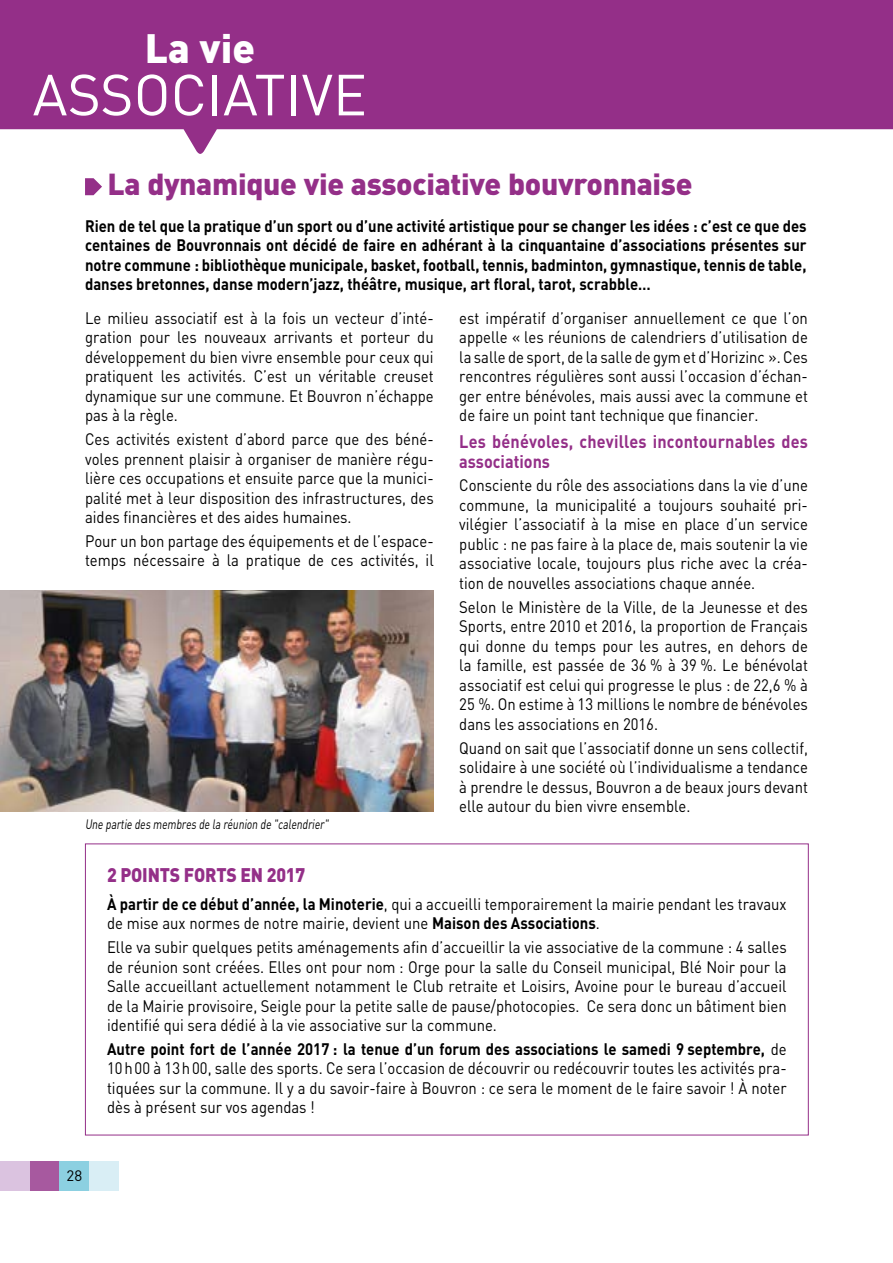
<style>
.page{position:relative;width:893px;height:1263px;background:#fff}
.page>*{position:absolute;margin:0;border:0;box-sizing:border-box;transform-origin:0 0}
.t1{font:57px "DIN";color:#fff}
.t2{font:900 40.5px "DIN";color:#fff}
.t3{font:900 30px "DIN";letter-spacing:-.01em;color:#942f88}
.t4{font:900 19.5px "DIN";letter-spacing:-.01em;color:#942f88;scale:.9 1}
.t5{font:700 18px/19.8px "DIN";letter-spacing:.015em;color:#942f88;scale:.9 1}
.t6{font:16.5px/19.5px "DIN";color:#000;text-align:justify;scale:.9 1}
.t7{font:700 16.5px/19.5px "DIN";color:#000;text-align:justify;scale:.9 1}
.t8{font:15px "DIN";color:#000}
.t9{font:13.5px "DIN";color:#000;scale:.75 1}
.s1{font-weight:700}
</style>
<div class="page">
<svg style="left:0;top:0;width:893px;height:154px;fill:#942f88"></svg>
<div style="left:30px;top:1161px;width:30px;height:30px;background:#a7599f"></div>
<div style="left:60px;top:1161px;width:29px;height:30px;background:#8cd0e1"></div>
<div style="left:89px;top:1161px;width:30px;height:30px;background:#d9eef5"></div>
<div style="left:0;top:1161px;width:30px;height:30px;background:#dbc3e0"></div>
<svg style="left:85px;top:178px;width:17px;height:17px"></svg>
<img style="left:0;top:590px;width:434px;height:222px">
<h2 class="t2" style="left:145px;top:21px;width:112px">La vie</h2>
<h1 class="t1" style="left:33px;top:59px;width:336px">ASSOCIATIVE</h1>
<h3 class="t3" style="left:108px;top:164px;width:586px">La dynamique vie associative bouvronnaise</h3>
<p class="t7" style="left:85px;top:215px;width:803px">Rien de tel que la pratique d’un sport ou d’une activité artistique pour se changer les idées : c’est ce que des centaines de Bouvronnais ont décidé de faire en adhérant à la cinquantaine d’associations présentes sur notre commune : bibliothèque municipale, basket, football, tennis, badminton, gymnastique, tennis de table, danses bretonnes, danse modern’jazz, théâtre, musique, art floral, tarot, scrabble…</p>
<p class="t6" style="left:85px;top:308px;width:389px">Le milieu associatif est à la fois un vecteur d’inté&shy;gration pour les nouveaux arrivants et porteur du développement du bien vivre ensemble pour ceux qui pratiquent les activités. C’est un véritable creuset dynamique sur une commune. Et Bouvron n’échappe pas à la règle.</p>
<p class="t6" style="left:85px;top:429px;width:389px">Ces activités existent d’abord parce que des béné&shy;voles prennent plaisir à organiser de manière régu&shy;lière ces occupations et ensuite parce que la munici&shy;palité met à leur disposition des infrastructures, des aides financières et des aides humaines.</p>
<p class="t6" style="left:85px;top:531px;width:389px">Pour un bon partage des équipements et de l’espace&shy;temps nécessaire à la pratique de ces activités, il</p>
<p class="t9" style="left:85px;top:816px;width:329px">Une partie des membres de la réunion de "calendrier"</p>
<p class="t6" style="left:459px;top:308px;width:389px">est impératif d’organiser annuellement ce que l’on appelle « les réunions de calendriers d’utilisation de la salle de sport, de la salle de gym et d’Horizinc ». Ces rencontres régulières sont aussi l’occasion d’échan&shy;ger entre bénévoles, mais aussi avec la commune et de faire un point tant technique que financier.</p>
<p class="t5" style="left:459px;top:431px;width:389px">Les bénévoles, chevilles incontournables des associations</p>
<p class="t6" style="left:459px;top:475px;width:389px">Consciente du rôle des associations dans la vie d’une commune, la municipalité a toujours souhaité pri&shy;vilégier l’associatif à la mise en place d’un service public : ne pas faire à la place de, mais soutenir la vie associative locale, toujours plus riche avec la créa&shy;tion de nouvelles associations chaque année.</p>
<p class="t6" style="left:459px;top:597px;width:389px">Selon le Ministère de la Ville, de la Jeunesse et des Sports, entre 2010 et 2016, la proportion de Français qui donne du temps pour les autres, en dehors de la famille, est passée de 36 % à 39 %. Le bénévolat associatif est celui qui progresse le plus : de 22,6 % à 25 %. On estime à 13 millions le nombre de bénévoles dans les associations en 2016.</p>
<p class="t6" style="left:459px;top:737px;width:389px">Quand on sait que l’associatif donne un sens collectif, solidaire à une société où l’individualisme a tendance à prendre le dessus, Bouvron a de beaux jours devant elle autour du bien vivre ensemble.</p>
<p class="t8" style="left:67px;top:1166px;width:17px">28</p>
<p class="t4" style="left:107px;top:862px;width:222px">2 POINTS FORTS EN 2017</p>
<p class="t6" style="left:107px;top:894px;width:757px"><span class="s1">À partir de ce début d’année, la Minoterie</span>, qui a accueilli temporairement la mairie pendant les travaux de mise aux normes de notre mairie, devient une <span class="s1">Maison des Associations</span>.</p>
<p class="t6" style="left:107px;top:937px;width:757px">Elle va subir quelques petits aménagements afin d’accueillir la vie associative de la commune : 4 salles de réunion sont créées. Elles ont pour nom : Orge pour la salle du Conseil municipal, Blé Noir pour la Salle accueillant actuellement notamment le Club retraite et Loisirs, Avoine pour le bureau d’accueil de la Mairie provisoire, Seigle pour la petite salle de pause/photocopies. Ce sera donc un bâtiment bien identifié qui sera dédié à la vie associative sur la commune.</p>
<p class="t6" style="left:107px;top:1039px;width:757px"><span class="s1">Autre point fort de l’année 2017 : la tenue d’un forum des associations le samedi 9 septembre,</span> de 10h00 à 13h00, salle des sports. Ce sera l’occasion de découvrir ou redécouvrir toutes les activités pra&shy;tiquées sur la commune. Il y a du savoir-faire à Bouvron : ce sera le moment de le faire savoir ! À noter dès à présent sur vos agendas !</p>
</div>
